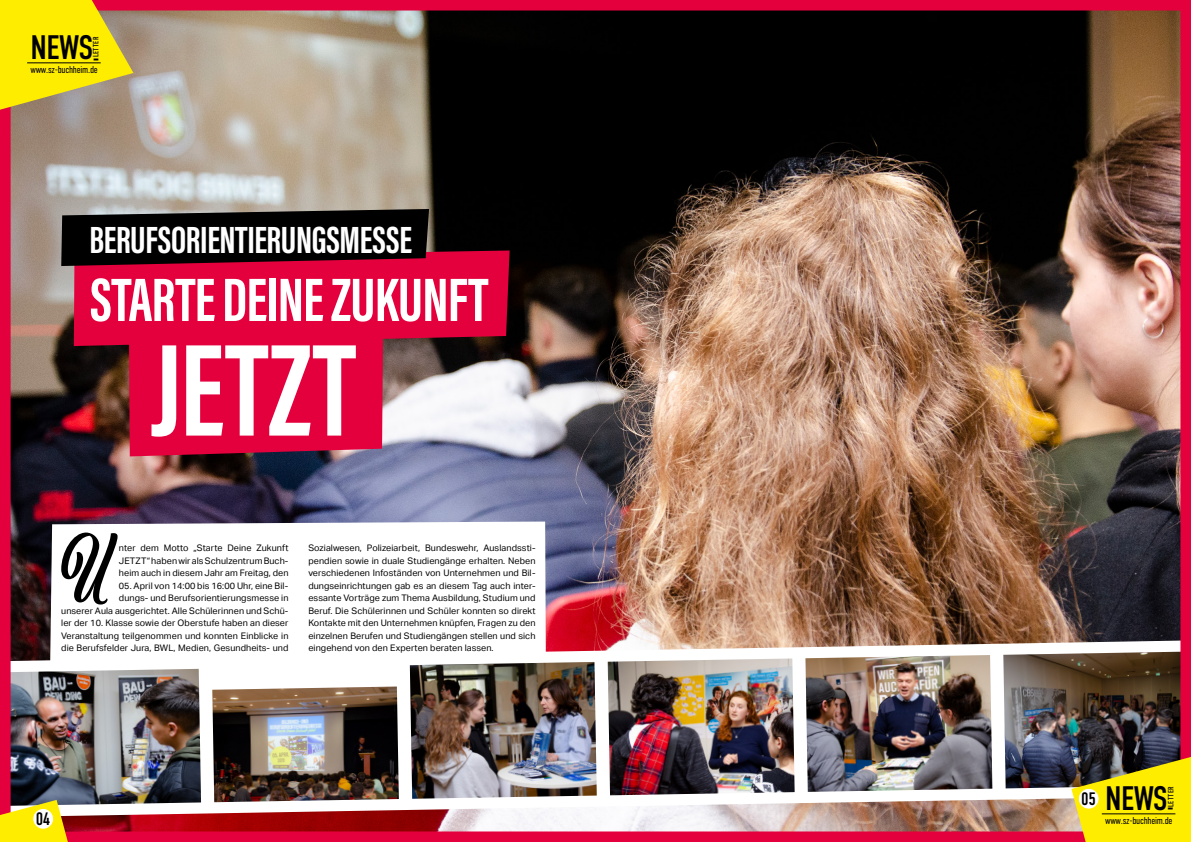
<style>
.page{position:relative;width:1191px;height:842px;background:#fff}
.page>*{position:absolute;margin:0;border:0;box-sizing:border-box;transform-origin:0 0}
.t1{font:700 135px "Acumin Pro Extra Cond";color:#fff}
.t2{font:69px "Viktor Script";color:#000}
.t3{font:700 63px "Acumin Pro Extra Cond";letter-spacing:-.01em;color:#fff}
.t4{font:700 39px "Acumin Pro Extra Cond";letter-spacing:-.01em;color:#fff}
.t5{font:34px "DIN Condensed";letter-spacing:-.015em;color:#000}
.t6{font:18px "DIN Condensed";color:#000}
.t7{font:300 10px "DIN Condensed";letter-spacing:-.025em;color:#000}
.t8{font:9px/12.5px "Aktiv Grotesk";letter-spacing:.01em;color:#000;text-align:justify}
.t9{font:7.7px "DIN Condensed";letter-spacing:.05em;color:#000}
</style>
<div class="page">
<img style="left:0;top:0;width:1191px;height:842px">
<svg style="left:61px;top:209px;width:368px;height:57px"></svg>
<svg style="left:0;top:0;width:133px;height:110px"></svg>
<svg style="left:0;top:800px;width:85px;height:42px"></svg>
<hr style="left:27px;top:62px;width:74px;height:1px;background:#000">
<svg style="left:1071px;top:755px;width:120px;height:87px"></svg>
<h3 class="t5" style="left:30px;top:29px;width:70px">NEWS<sub>-</sub></h3>
<p class="t9" style="left:92px;top:57px;width:22px;rotate:-90deg">LETTER</p>
<p class="t7" style="left:30px;top:64px;width:69px">www.sz-buchheim.de</p>
<h3 class="t4" style="left:90px;top:216px;width:324px">BERUFSORIENTIERUNGSMESSE</h3>
<h3 class="t3" style="left:90px;top:261px;width:400px">STARTE DEINE ZUKUNFT</h3>
<h1 class="t1" style="left:151px;top:307px;width:206px">JETZT</h1>
<h2 class="t2" style="left:61px;top:526px;width:52px">U</h2>
<p class="t8" style="left:119px;top:542px;width:171px">nter dem Motto „Starte Deine Zukunft JETZT“ haben wir als Schulzentrum Buch&shy;heim auch in diesem Jahr am Freitag, den</p>
<p class="t8" style="left:61px;top:579px;width:229px;text-align:right">05. April von 14:00 bis 16:00 Uhr, eine Bil-<br>dungs- und Berufsorientierungsmesse in<br>unserer Aula ausgerichtet. Alle Schülerinnen und Schü&shy;ler der 10. Klasse sowie der Oberstufe haben an dieser Veranstaltung teilgenommen und konnten Einblicke in die Berufsfelder Jura, BWL, Medien, Gesundheits- und</p>
<p class="t8" style="left:308px;top:542px;width:229px">Sozialwesen, Polizeiarbeit, Bundeswehr, Auslandssti&shy;pendien sowie in duale Studiengänge erhalten. Neben verschiedenen Infoständen von Unternehmen und Bil&shy;dungseinrichtungen gab es an diesem Tag auch inter&shy;essante Vorträge zum Thema Ausbildung, Studium und Beruf. Die Schülerinnen und Schüler konnten so direkt Kontakte mit den Unternehmen knüpfen, Fragen zu den einzelnen Berufen und Studiengängen stellen und sich eingehend von den Experten beraten lassen.</p>
<h3 class="t6" style="left:36px;top:809px;width:16px">04</h3>
<h3 class="t6" style="left:1081px;top:789px;width:16px">05</h3>
<h3 class="t5" style="left:1105px;top:780px;width:70px">NEWS<sub>-</sub></h3>
<p class="t9" style="left:1166px;top:807px;width:22px;rotate:-90deg">LETTER</p>
<p class="t7" style="left:1105px;top:814px;width:69px">www.sz-buchheim.de</p>
</div>
